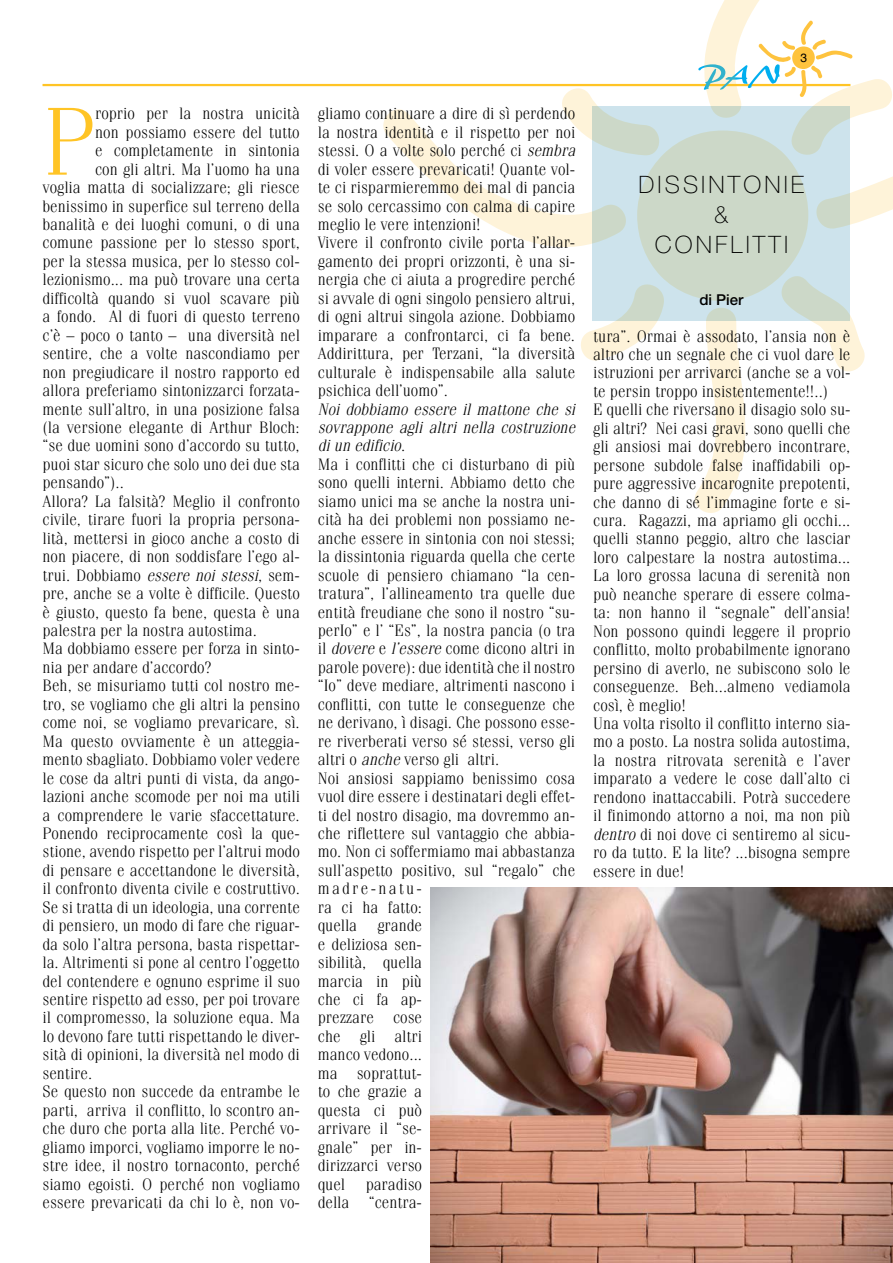
<style>
.page{position:relative;width:893px;height:1263px;background:#fff}
.page>*{position:absolute;margin:0;border:0;box-sizing:border-box;transform-origin:0 0}
.t1{font:300 96.45px "Fenice";color:#ffc425}
.t2{font:100 24px "Helvetica Neue";color:#000}
.t3{font:300 16.5px/18.5px "Fenice";color:#000}
.t4{font:500 15px "Helvetica Neue";color:#000}
.t5{font:12px "Helvetica";color:#000}
.s1{font-style:italic}
</style>
<div class="page">
<hr style="left:43px;top:84px;width:807px;height:2px;background:#ffc425">
<svg style="left:383px;top:109px;width:171px;height:138px"></svg>
<svg style="left:554px;top:0;width:339px;height:513px"></svg>
<img style="left:431px;top:888px;width:462px;height:375px">
<svg style="left:593px;top:106px;width:257px;height:215px;background:#ccdcd7"></svg>
<h1 class="t1" style="left:43px;top:85px;width:54px">P</h1>
<p class="t3" style="left:95px;top:104px;width:206px">roprio per la nostra unicità</p>
<p class="t3" style="left:95px;top:123px;width:206px">non possiamo essere del tutto</p>
<p class="t3" style="left:95px;top:141px;width:206px">e completamente in sintonia</p>
<p class="t3" style="left:95px;top:160px;width:206px">con gli altri. Ma l’uomo ha una</p>
<p class="t3" style="left:43px;top:178px;width:259px">voglia matta di socializzare; gli riesce</p>
<p class="t3" style="left:43px;top:196px;width:259px">benissimo in superfice sul terreno della</p>
<p class="t3" style="left:43px;top:215px;width:259px">banalità e dei luoghi comuni, o di una</p>
<p class="t3" style="left:43px;top:233px;width:259px">comune passione per lo stesso sport,</p>
<p class="t3" style="left:43px;top:252px;width:259px">per la stessa musica, per lo stesso col-</p>
<p class="t3" style="left:43px;top:270px;width:259px">lezionismo... ma può trovare una certa</p>
<p class="t3" style="left:43px;top:289px;width:259px">difficoltà quando si vuol scavare più</p>
<p class="t3" style="left:43px;top:307px;width:259px">a fondo. Al di fuori di questo terreno</p>
<p class="t3" style="left:43px;top:326px;width:259px">c’è – poco o tanto – una diversità nel</p>
<p class="t3" style="left:43px;top:344px;width:259px">sentire, che a volte nascondiamo per</p>
<p class="t3" style="left:43px;top:362px;width:259px">non pregiudicare il nostro rapporto ed</p>
<p class="t3" style="left:43px;top:381px;width:259px">allora preferiamo sintonizzarci forzata-</p>
<p class="t3" style="left:43px;top:399px;width:259px">mente sull’altro, in una posizione falsa</p>
<p class="t3" style="left:43px;top:418px;width:259px">(la versione elegante di Arthur Bloch:</p>
<p class="t3" style="left:43px;top:436px;width:259px">“se due uomini sono d’accordo su tutto,</p>
<p class="t3" style="left:43px;top:455px;width:259px">puoi star sicuro che solo uno dei due sta</p>
<p class="t3" style="left:43px;top:473px;width:83px">pensando”)..</p>
<p class="t3" style="left:43px;top:492px;width:259px">Allora? La falsità? Meglio il confronto</p>
<p class="t3" style="left:43px;top:510px;width:259px">civile, tirare fuori la propria persona-</p>
<p class="t3" style="left:43px;top:529px;width:259px">lità, mettersi in gioco anche a costo di</p>
<p class="t3" style="left:43px;top:547px;width:259px">non piacere, di non soddisfare l’ego al-</p>
<p class="t3" style="left:43px;top:565px;width:259px">trui. Dobbiamo <span class="s1">essere noi stessi</span>, sem-</p>
<p class="t3" style="left:43px;top:584px;width:259px">pre, anche se a volte è difficile. Questo</p>
<p class="t3" style="left:43px;top:602px;width:259px">è giusto, questo fa bene, questa è una</p>
<p class="t3" style="left:43px;top:621px;width:216px">palestra per la nostra autostima.</p>
<p class="t3" style="left:43px;top:639px;width:259px">Ma dobbiamo essere per forza in sinto-</p>
<p class="t3" style="left:43px;top:658px;width:170px">nia per andare d’accordo?</p>
<p class="t3" style="left:43px;top:676px;width:259px">Beh, se misuriamo tutti col nostro me-</p>
<p class="t3" style="left:43px;top:695px;width:259px">tro, se vogliamo che gli altri la pensino</p>
<p class="t3" style="left:43px;top:713px;width:259px">come noi, se vogliamo prevaricare, sì.</p>
<p class="t3" style="left:43px;top:731px;width:259px">Ma questo ovviamente è un atteggia-</p>
<p class="t3" style="left:43px;top:750px;width:259px">mento sbagliato. Dobbiamo voler vedere</p>
<p class="t3" style="left:43px;top:768px;width:259px">le cose da altri punti di vista, da ango-</p>
<p class="t3" style="left:43px;top:787px;width:259px">lazioni anche scomode per noi ma utili</p>
<p class="t3" style="left:43px;top:805px;width:259px">a comprendere le varie sfaccettature.</p>
<p class="t3" style="left:43px;top:824px;width:259px">Ponendo reciprocamente così la que-</p>
<p class="t3" style="left:43px;top:842px;width:259px">stione, avendo rispetto per l’altrui modo</p>
<p class="t3" style="left:43px;top:861px;width:259px">di pensare e accettandone le diversità,</p>
<p class="t3" style="left:43px;top:879px;width:259px">il confronto diventa civile e costruttivo.</p>
<p class="t3" style="left:43px;top:898px;width:259px">Se si tratta di un ideologia, una corrente</p>
<p class="t3" style="left:43px;top:916px;width:259px">di pensiero, un modo di fare che riguar-</p>
<p class="t3" style="left:43px;top:934px;width:259px">da solo l’altra persona, basta rispettar-</p>
<p class="t3" style="left:43px;top:953px;width:259px">la. Altrimenti si pone al centro l’oggetto</p>
<p class="t3" style="left:43px;top:971px;width:259px">del contendere e ognuno esprime il suo</p>
<p class="t3" style="left:43px;top:990px;width:259px">sentire rispetto ad esso, per poi trovare</p>
<p class="t3" style="left:43px;top:1008px;width:259px">il compromesso, la soluzione equa. Ma</p>
<p class="t3" style="left:43px;top:1027px;width:259px">lo devono fare tutti rispettando le diver-</p>
<p class="t3" style="left:43px;top:1045px;width:259px">sità di opinioni, la diversità nel modo di</p>
<p class="t3" style="left:43px;top:1064px;width:51px">sentire.</p>
<p class="t3" style="left:43px;top:1082px;width:259px">Se questo non succede da entrambe le</p>
<p class="t3" style="left:43px;top:1100px;width:259px">parti, arriva il conflitto, lo scontro an-</p>
<p class="t3" style="left:43px;top:1119px;width:259px">che duro che porta alla lite. Perché vo-</p>
<p class="t3" style="left:43px;top:1137px;width:259px">gliamo imporci, vogliamo imporre le no-</p>
<p class="t3" style="left:43px;top:1156px;width:259px">stre idee, il nostro tornaconto, perché</p>
<p class="t3" style="left:43px;top:1174px;width:259px">siamo egoisti. O perché non vogliamo</p>
<p class="t3" style="left:43px;top:1193px;width:259px">essere prevaricati da chi lo è, non vo-</p>
<p class="t5" style="left:800px;top:49px;width:8px">3</p>
<p class="t3" style="left:318px;top:104px;width:259px">gliamo continuare a dire di sì perdendo la nostra identità e il rispetto per noi stessi. O a volte solo perché ci <span class="s1">sembra </span>di voler essere prevaricati! Quante vol&shy;te ci risparmieremmo dei mal di pancia se solo cercassimo con calma di capire meglio le vere intenzioni!<br>Vivere il confronto civile porta l’allar&shy;gamento dei propri orizzonti, è una si&shy;nergia che ci aiuta a progredire perché si avvale di ogni singolo pensiero altrui, di ogni altrui singola azione. Dobbiamo imparare a confrontarci, ci fa bene.<br>Addirittura, per Terzani, “la diversità culturale è indispensabile alla salute psichica dell’uomo”.</p>
<p class="t3" style="left:318px;top:399px;width:259px"><span class="s1">Noi dobbiamo essere il mattone che si sovrappone agli altri nella costruzione di un edificio</span>.<br>Ma i conflitti che ci disturbano di più sono quelli interni. Abbiamo detto che siamo unici ma se anche la nostra uni&shy;cità ha dei problemi non possiamo ne&shy;anche essere in sintonia con noi stessi; la dissintonia riguarda quella che certe scuole di pensiero chiamano “la cen&shy;tratura”, l’allineamento tra quelle due entità freudiane che sono il nostro “su&shy;perIo” e l’ “Es”, la nostra pancia (o tra il <span class="s1">dovere</span> e <span class="s1">l’essere</span> come dicono altri in parole povere): due identità che il nostro “Io” deve mediare, altrimenti nascono i conflitti, con tutte le conseguenze che ne derivano, ì disagi. Che possono esse&shy;re riverberati verso sé stessi, verso gli altri o <span class="s1">anche</span> verso gli altri.<br>Noi ansiosi sappiamo benissimo cosa vuol dire essere i destinatari degli effet&shy;ti del nostro disagio, ma dovremmo an&shy;che riflettere sul vantaggio che abbia&shy;mo. Non ci soffermiamo mai abbastanza sull’aspetto positivo, sul “regalo” che madre-natu-<br>ra ci ha fatto:<br>quella grande<br>e deliziosa sen-<br>sibilità, quella<br>marcia in più<br>che ci fa ap-<br>prezzare cose<br>che gli altri<br>manco vedono...<br>ma soprattut-<br>to che grazie a<br>questa ci può<br>arrivare il “se-<br>gnale” per in-<br>dirizzarci verso<br>quel</p>
<p class="t3" style="left:318px;top:1174px;width:106px;text-align:right">paradiso<br>della “centra-</p>
<h2 class="t2" style="left:638px;top:171px;width:35px">DISSINTONIE</h2>
<h2 class="t2" style="left:714px;top:201px;width:16px">&amp;</h2>
<h2 class="t2" style="left:655px;top:231px;width:35px">CONFLITTI</h2>
<p class="t4" style="left:699px;top:291px;width:46px">di Pier</p>
<p class="t3" style="left:593px;top:326px;width:259px">tura”. Ormai è assodato, l’ansia non è altro che un segnale che ci vuol dare le istruzioni per arrivarci (anche se a vol&shy;te persin troppo insistentemente!!..)<br>E quelli che riversano il disagio solo su&shy;gli altri? Nei casi gravi, sono quelli che gli ansiosi mai dovrebbero incontrare, persone subdole false inaffidabili op&shy;pure aggressive incarognite prepotenti, che danno di sé l’immagine forte e si&shy;cura. Ragazzi, ma apriamo gli occhi... quelli stanno peggio, altro che lasciar loro calpestare la nostra autostima...<br>La loro grossa lacuna di serenità non può neanche sperare di essere colma&shy;ta: non hanno il “segnale” dell’ansia!<br>Non possono quindi leggere il proprio conflitto, molto probabilmente ignorano persino di averlo, ne subiscono solo le conseguenze. Beh...almeno vediamola così, è meglio!<br>Una volta risolto il conflitto interno sia&shy;mo a posto. La nostra solida autostima, la nostra ritrovata serenità e l’aver imparato a vedere le cose dall’alto ci rendono inattaccabili. Potrà succedere il finimondo attorno a noi, ma non più <span class="s1">dentro</span> di noi dove ci sentiremo al sicu&shy;ro da tutto. E la lite? ...bisogna sempre essere in due!</p>
</div>
